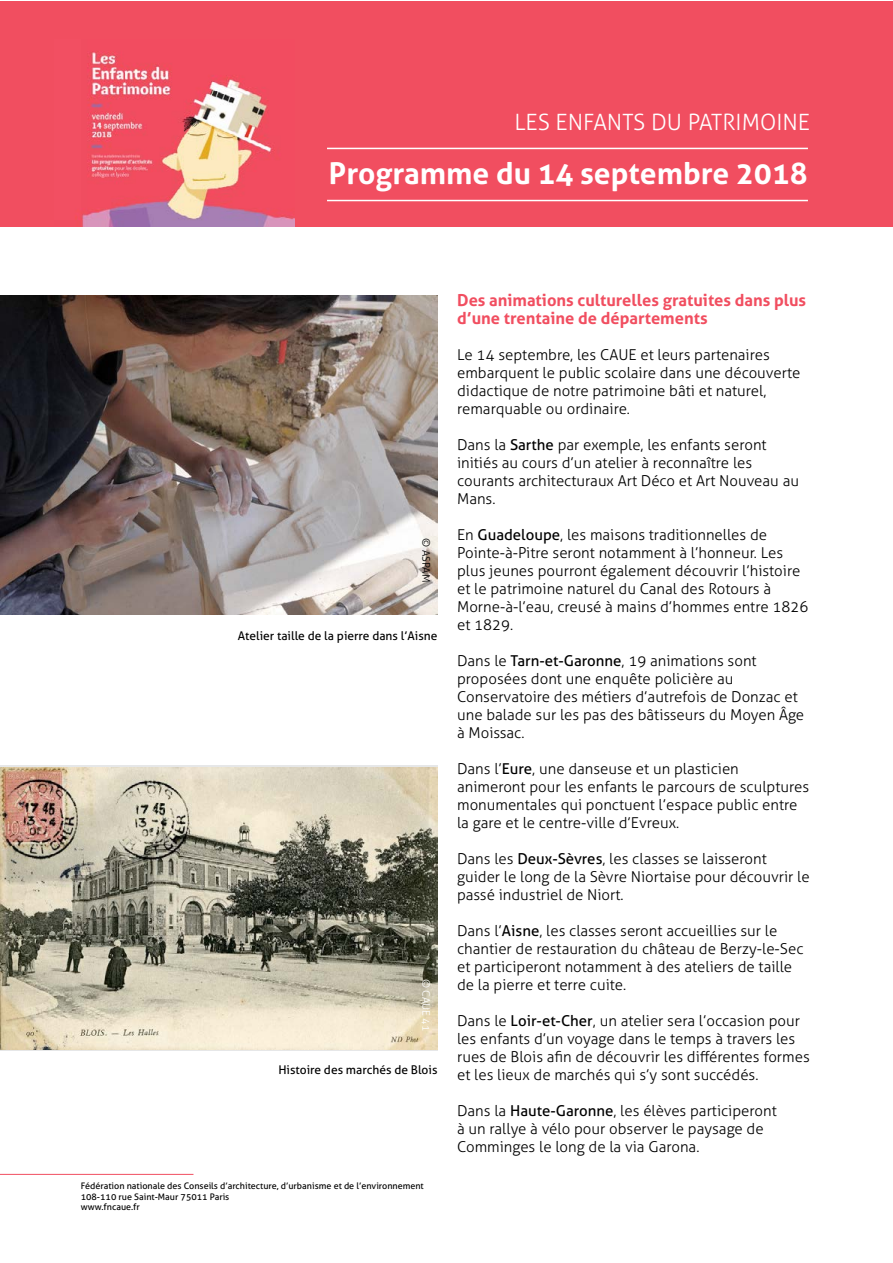
<style>
.page{position:relative;width:893px;height:1263px;background:#fff}
.page>*{position:absolute;margin:0;border:0;box-sizing:border-box;transform-origin:0 0}
.t1{font:700 30px "Aller";color:#fff}
.t2{font:300 22.5px "Aller";color:#fff}
.t3{font:700 16.5px/18px "Aller";color:#f14e60}
.t4{font:300 15px/18px "Aller";color:#000}
.t5{font:12px "Aller";color:#000}
.t6{font:300 10.5px "Aller";color:#fff}
.t7{font:300 10.5px "Aller";color:#000}
.t8{font:9px/10.8px "Aller";color:#000}
.s1{font-weight:400}
</style>
<div class="page">
<div style="left:0;top:1px;width:893px;height:225px;background:#f14e60"></div>
<img style="left:75px;top:51px;width:219px;height:175px">
<hr style="left:327px;top:148px;width:481px;height:1px;background:#fff">
<hr style="left:327px;top:200px;width:481px;height:1px;background:#fff">
<hr style="left:0;top:1174px;width:193px;height:1px;background:#f14e60">
<img style="left:0;top:296px;width:437px;height:318px">
<img style="left:0;top:767px;width:437px;height:283px">
<h2 class="t2" style="left:514px;top:109px;width:297px">LES ENFANTS DU PATRIMOINE</h2>
<h1 class="t1" style="left:329px;top:155px;width:480px">Programme du 14 septembre 2018</h1>
<p class="t7" style="left:432px;top:538px;width:45px;rotate:90deg">© ASPAM</p>
<p class="t5" style="left:238px;top:629px;width:201px">Atelier taille de la pierre dans l’Aisne</p>
<p class="t6" style="left:432px;top:978px;width:54px;rotate:90deg">© CAUE 41</p>
<p class="t5" style="left:278px;top:1063px;width:161px">Histoire des marchés de Blois</p>
<p class="t8" style="left:81px;top:1180px;width:345px">Fédération nationale des Conseils d’architecture, d’urbanisme et de l’environnement<br>108-110 rue Saint-Maur 75011 Paris<br>www.fncaue.fr</p>
<p class="t3" style="left:457px;top:291px;width:351px">Des animations culturelles gratuites dans plus d’une trentaine de départements</p>
<p class="t4" style="left:457px;top:346px;width:345px">Le 14 septembre, les CAUE et leurs partenaires embarquent le public scolaire dans une découverte didactique de notre patrimoine bâti et naturel, remarquable ou ordinaire.</p>
<p class="t4" style="left:457px;top:436px;width:343px">Dans la <span class="s1">Sarthe</span> par exemple, les enfants seront initiés au cours d’un atelier à reconnaître les courants architecturaux Art Déco et Art Nouveau au Mans.</p>
<p class="t4" style="left:457px;top:526px;width:353px">En <span class="s1">Guadeloupe</span>, les maisons traditionnelles de Pointe-à-Pitre seront notamment à l’honneur. Les plus jeunes pourront également découvrir l’histoire et le patrimoine naturel du Canal des Rotours à Morne-à-l’eau, creusé à mains d’hommes entre 1826 et 1829.</p>
<p class="t4" style="left:457px;top:652px;width:349px">Dans le <span class="s1">Tarn-et-Garonne</span>, 19 animations sont proposées dont une enquête policière au Conservatoire des métiers d’autrefois de Donzac et une balade sur les pas des bâtisseurs du Moyen Âge à Moissac.</p>
<p class="t4" style="left:457px;top:760px;width:354px">Dans l’<span class="s1">Eure</span>, une danseuse et un plasticien animeront pour les enfants le parcours de sculptures monumentales qui ponctuent l’espace public entre la gare et le centre-ville d’Evreux.</p>
<p class="t4" style="left:457px;top:850px;width:354px">Dans les <span class="s1">Deux-Sèvres</span>, les classes se laisseront guider le long de la Sèvre Niortaise pour découvrir le passé industriel de Niort.</p>
<p class="t4" style="left:457px;top:922px;width:348px">Dans l’<span class="s1">Aisne</span>, les classes seront accueillies sur le chantier de restauration du château de Berzy-le-Sec et participeront notamment à des ateliers de taille de la pierre et terre cuite.</p>
<p class="t4" style="left:457px;top:1012px;width:354px">Dans le <span class="s1">Loir-et-Cher</span>, un atelier sera l’occasion pour les enfants d’un voyage dans le temps à travers les rues de Blois afin de découvrir les différentes formes et les lieux de marchés qui s’y sont succédés.</p>
<p class="t4" style="left:457px;top:1102px;width:321px">Dans la <span class="s1">Haute-Garonne</span>, les élèves participeront à un rallye à vélo pour observer le paysage de<br>Comminges le long de la via Garona.</p>
</div>
